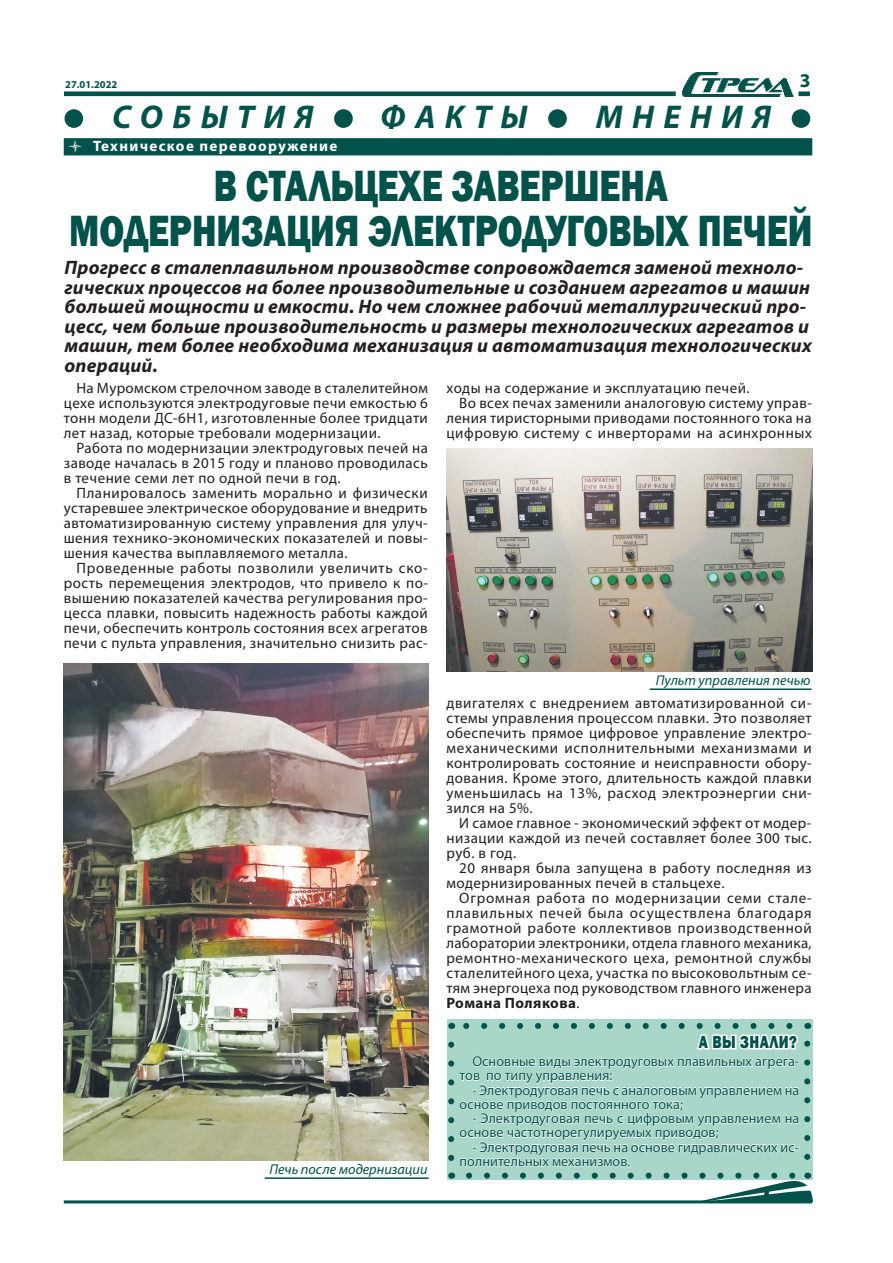
<style>
.page{position:relative;width:893px;height:1263px;background:#fff}
.page>*{position:absolute;margin:0;border:0;box-sizing:border-box;transform-origin:0 0}
.t1{font:800 45px/45px "Franklin Gothic";color:#00524a;text-align:center;scale:.8 1}
.t2{font:italic 700 33px "Myriad Pro";letter-spacing:.28em;color:#00524a}
.t3{font:italic 700 19.5px/19.5px "Myriad Pro";letter-spacing:.01em;color:#231f20}
.t4{font:700 19.5px "Myriad Pro";color:#00524a}
.t5{font:800 18px "Franklin Gothic";letter-spacing:.03em;color:#00524a;scale:.8 1}
.t6{font:15px/15px "Myriad Pro";letter-spacing:.03em;color:#231f20;text-align:justify}
.t7{font:700 15px "Myriad Pro";letter-spacing:.09em;color:#fff}
.t8{font:14.25px/14.2px "Myriad Pro";color:#00524a}
.t9{font:italic 14.25px "Myriad Pro";color:#00524a}
.t10{font:700 10.5px "Myriad Pro";color:#00524a}
.s1{font-weight:700}
</style>
<div class="page">
<hr style="left:64px;top:1200px;width:748px;height:3px;background:#00524a">
<img style="left:698px;top:1182px;width:114px;height:19px">
<img style="left:65px;top:72px;width:745px;height:25px">
<svg style="left:64px;top:109px;width:20px;height:19px"></svg>
<svg style="left:334px;top:109px;width:19px;height:19px"></svg>
<svg style="left:548px;top:109px;width:19px;height:19px"></svg>
<svg style="left:791px;top:109px;width:20px;height:19px"></svg>
<div style="left:64px;top:138px;width:748px;height:17px;background:#00524a;border:2px solid #00524a"></div>
<img style="left:64px;top:663px;width:365px;height:497px">
<hr style="left:265px;top:1177px;width:164px;height:2px;background:#00524a">
<img style="left:446px;top:448px;width:366px;height:223px">
<hr style="left:650px;top:688px;width:161px;height:2px;background:#00524a">
<div style="left:447px;top:1019px;width:365px;height:161px;background:#a8d6c8"></div>
<svg style="left:448px;top:1023px;width:362px;height:156px"></svg>
<p class="t10" style="left:65px;top:78px;width:54px">27.01.2022</p>
<h3 class="t4" style="left:800px;top:68px;width:12px">3</h3>
<h2 class="t2" style="left:64px;top:96px;width:749px">● СОБЫТИЯ ● ФАКТЫ ● МНЕНИЯ ●</h2>
<p class="t7" style="left:68px;top:136px;width:271px">● Техническое перевооружение</p>
<h1 class="t1" style="left:69px;top:163px;width:931px">В СТАЛЬЦЕХЕ ЗАВЕРШЕНА<br>МОДЕРНИЗАЦИЯ ЭЛЕКТРОДУГОВЫХ ПЕЧЕЙ</h1>
<p class="t3" style="left:65px;top:257px;width:749px">Прогресс в сталеплавильном производстве сопровождается заменой техноло&shy;гических процессов на более производительные и созданием агрегатов и машин большей мощности и емкости. Но чем сложнее рабочий металлургический про&shy;цесс, чем больше производительность и размеры технологических агрегатов и машин, тем более необходима механизация и автоматизация технологических операций.</p>
<p class="t6" style="left:64px;top:380px;width:366px;text-indent:13px">На Муромском стрелочном заводе в сталелитейном цехе используются электродуговые печи емкостью 6 тонн модели ДС-6Н1, изготовленные более тридцати лет назад, которые требовали модернизации.</p>
<p class="t6" style="left:64px;top:440px;width:366px;text-indent:13px">Работа по модернизации электродуговых печей на заводе началась в 2015 году и планово проводилась в течение семи лет по одной печи в год.</p>
<p class="t6" style="left:64px;top:485px;width:366px;text-indent:13px">Планировалось заменить морально и физически устаревшее электрическое оборудование и внедрить автоматизированную систему управления для улуч&shy;шения технико-экономических показателей и повы&shy;шения качества выплавляемого металла.</p>
<p class="t6" style="left:64px;top:560px;width:366px;text-indent:13px">Проведенные работы позволили увеличить ско&shy;рость перемещения электродов, что привело к по&shy;вышению показателей качества регулирования про&shy;цесса плавки, повысить надежность работы каждой печи, обеспечить контроль состояния всех агрегатов печи с пульта управления, значительно снизить рас-</p>
<p class="t6" style="left:446px;top:380px;width:305px">ходы на содержание и эксплуатацию печей.</p>
<p class="t6" style="left:459px;top:395px;width:354px">Во всех печах заменили аналоговую систему управ-</p>
<p class="t6" style="left:446px;top:410px;width:367px">ления тиристорными приводами постоянного тока на</p>
<p class="t6" style="left:446px;top:425px;width:367px">цифровую систему с инверторами на асинхронных</p>
<p class="t9" style="left:656px;top:671px;width:156px">Пульт управления печью</p>
<p class="t9" style="left:269px;top:1160px;width:160px">Печь после модернизации</p>
<p class="t6" style="left:446px;top:695px;width:367px">двигателях с внедрением автоматизированной си&shy;стемы управления процессом плавки. Это позволяет обеспечить прямое цифровое управление электро&shy;механическими исполнительными механизмами и контролировать состояние и неисправности обору&shy;дования. Кроме этого, длительность каждой плавки уменьшилась на 13%, расход электроэнергии сни&shy;зился на 5%.</p>
<p class="t6" style="left:446px;top:815px;width:367px;text-indent:13px">И самое главное - экономический эффект от модер&shy;низации каждой из печей составляет более 300 тыс. руб. в год.</p>
<p class="t6" style="left:446px;top:860px;width:367px;text-indent:13px">20 января была запущена в работу последняя из модернизированных печей в стальцехе.</p>
<p class="t6" style="left:446px;top:890px;width:367px;text-indent:13px">Огромная работа по модернизации семи стале&shy;плавильных печей была осуществлена благодаря грамотной работе коллективов производственной лаборатории электроники, отдела главного механика, ремонтно-механического цеха, ремонтной службы сталелитейного цеха, участка по высоковольтным се&shy;тям энергоцеха под руководством главного инженера <span class="s1">Романа Полякова</span>.</p>
<p class="t5" style="left:699px;top:1030px;width:124px">А ВЫ ЗНАЛИ?</p>
<p class="t8" style="left:460px;top:1054px;width:341px;text-indent:13px">Основные виды электродуговых плавильных агрега&shy;тов по типу управления:</p>
<p class="t8" style="left:460px;top:1082px;width:341px;text-indent:13px">- Электродуговая печь с аналоговым управлением на основе приводов постоянного тока;</p>
<p class="t8" style="left:460px;top:1111px;width:341px;text-indent:13px">- Электродуговая печь с цифровым управлением на основе частотнорегулируемых приводов;</p>
<p class="t8" style="left:460px;top:1139px;width:341px;text-indent:13px">- Электродуговая печь на основе гидравлических ис&shy;полнительных механизмов.</p>
</div>
